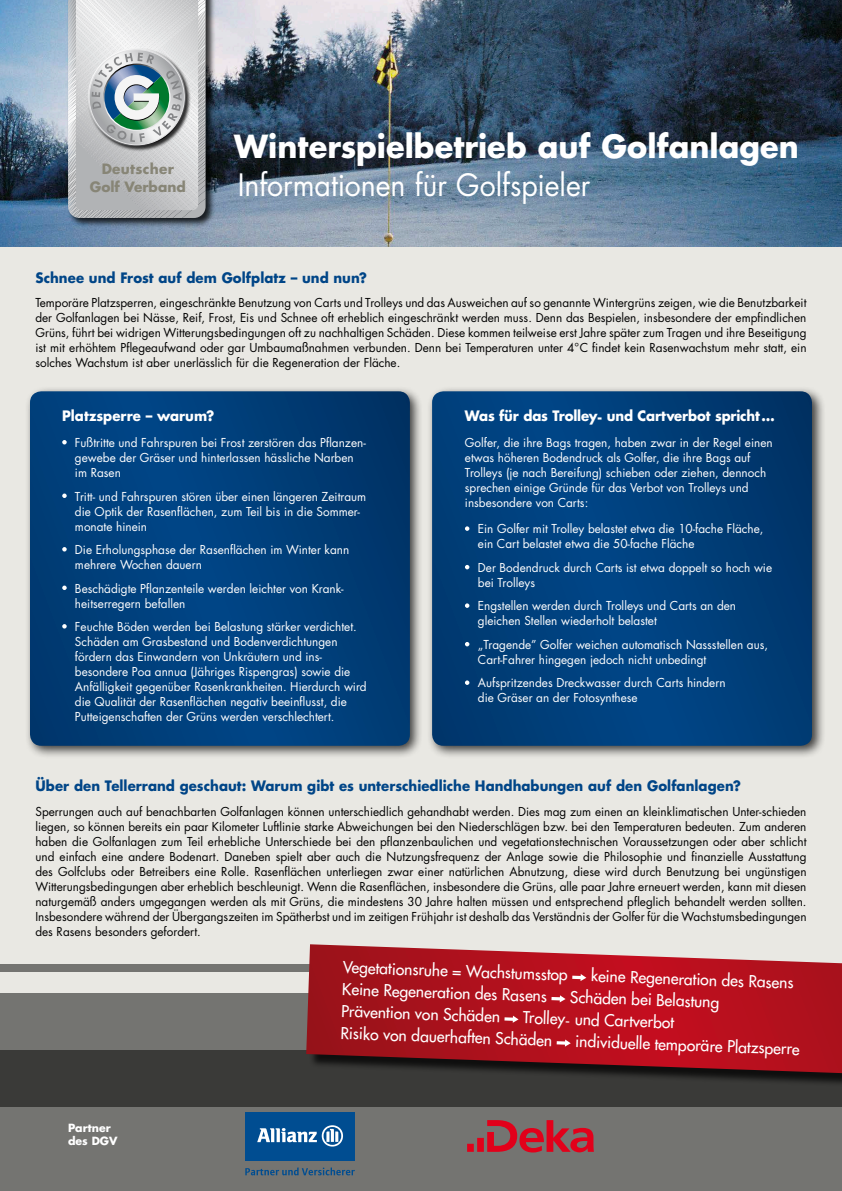
<style>
.page{position:relative;width:842px;height:1191px;background:#e9e8e3}
.page>*{position:absolute;margin:0;border:0;box-sizing:border-box;transform-origin:0 0}
.t1{font:700 31px "Futura LT";color:#fff}
.t2{font:30px "Futura LT";color:#fff;scale:.95 1}
.t3{font:16px/22px "Futura LT";color:#fff}
.t4{font:700 14px "Futura LT";letter-spacing:.005em;color:#004587;scale:.95 1}
.t5{font:700 14px "Futura LT";letter-spacing:-.01em;color:#fff;scale:.95 1}
.t6{font:700 13.9px/17.7px "Futura LT";color:#878576;text-align:center}
.t7{font:12px/15px "Futura LT";color:#000;text-align:justify}
.t8{font:12px/15px "Futura LT";color:#fff}
.t9{font:700 11px/13px "Futura LT";color:#fff}
</style>
<div class="page">
<img style="left:0;top:0;width:842px;height:247px">
<div style="left:0;top:964px;width:842px;height:8px;background:#747471"></div>
<div style="left:67px;top:0;width:148px;height:228px;background:#000;opacity:.8"></div>
<svg style="left:68px;top:0;width:138px;height:218px"></svg>
<div style="left:24px;top:386px;width:399px;height:373px;background:#000;opacity:.75"></div>
<svg style="left:30px;top:391px;width:380px;height:355px;background:#003e79"></svg>
<div style="left:427px;top:386px;width:398px;height:373px;background:#000;opacity:.75"></div>
<svg style="left:432px;top:391px;width:380px;height:355px;background:#003e79"></svg>
<svg style="left:62px;top:440px;width:5px;height:4px"></svg>
<svg style="left:62px;top:493px;width:5px;height:5px"></svg>
<svg style="left:62px;top:547px;width:5px;height:4px"></svg>
<svg style="left:62px;top:585px;width:5px;height:5px"></svg>
<svg style="left:62px;top:624px;width:5px;height:4px"></svg>
<svg style="left:465px;top:526px;width:4px;height:5px"></svg>
<svg style="left:465px;top:565px;width:4px;height:4px"></svg>
<svg style="left:465px;top:603px;width:4px;height:5px"></svg>
<svg style="left:465px;top:642px;width:4px;height:4px"></svg>
<svg style="left:465px;top:680px;width:4px;height:5px"></svg>
<div style="left:0;top:993px;width:842px;height:113px;background:#747471"></div>
<svg style="left:0;top:1050px;width:842px;height:141px;background:#61615f"></svg>
<div style="left:309px;top:946px;width:533px;height:142px;background:#000;opacity:.75"></div>
<svg style="left:306px;top:944px;width:536px;height:129px;background:#aa222c"></svg>
<svg style="left:572px;top:974px;width:14px;height:7px"></svg>
<svg style="left:551px;top:995px;width:15px;height:7px"></svg>
<svg style="left:504px;top:1015px;width:15px;height:7px"></svg>
<svg style="left:557px;top:1039px;width:14px;height:7px"></svg>
<svg style="left:245px;top:1167px;width:110px;height:8px"></svg>
<div style="left:245px;top:1112px;width:110px;height:48px;background:#004d91"></div>
<svg style="left:257px;top:1125px;width:86px;height:21px"></svg>
<svg style="left:467px;top:1120px;width:127px;height:32px;background:#a4414a"></svg>
<p class="t6" style="left:90px;top:160px;width:97px">Deutscher<br>Golf Verband</p>
<h1 class="t1" style="left:234px;top:126px;width:566px">Winterspielbetrieb auf Golfanlagen</h1>
<h2 class="t2" style="left:238px;top:166px;width:373px">Informationen für Golfspieler</h2>
<p class="t4" style="left:35px;top:269px;width:351px">Schnee und Frost auf dem Golfplatz – und nun?</p>
<p class="t7" style="left:35px;top:295px;width:773px">Temporäre Platzsperren, eingeschränkte Benutzung von Carts und Trolleys und das Ausweichen auf so genannte Wintergrüns zeigen, wie die Benutzbarkeit der Golfanlagen bei Nässe, Reif, Frost, Eis und Schnee oft erheblich eingeschränkt werden muss. Denn das Bespielen, insbesondere der empfindlichen Grüns, führt bei widrigen Witterungsbedingungen oft zu nachhaltigen Schäden. Diese kommen teilweise erst Jahre später zum Tragen und ihre Beseitigung ist mit erhöhtem Pflegeaufwand oder gar Umbaumaßnahmen verbunden. Denn bei Temperaturen unter 4°C findet kein Rasenwachstum mehr statt, ein solches Wachstum ist aber unerlässlich für die Regeneration der Fläche.</p>
<p class="t5" style="left:62px;top:406px;width:162px">Platzsperre – warum?</p>
<p class="t8" style="left:75px;top:435px;width:292px">Fußtritte und Fahrspuren bei Frost zerstören das Pflanzen&shy;gewebe der Gräser und hinterlassen hässliche Narben im Rasen</p>
<p class="t8" style="left:75px;top:489px;width:293px">Tritt- und Fahrspuren stören über einen längeren Zeitraum die Optik der Rasenflächen, zum Teil bis in die Sommer&shy;monate hinein</p>
<p class="t8" style="left:75px;top:542px;width:276px">Die Erholungsphase der Rasenflächen im Winter kann mehrere Wochen dauern</p>
<p class="t8" style="left:75px;top:581px;width:270px">Beschädigte Pflanzenteile werden leichter von Krank&shy;heitserregern befallen</p>
<p class="t8" style="left:75px;top:619px;width:293px">Feuchte Böden werden bei Belastung stärker verdichtet.<br>Schäden am Grasbestand und Bodenverdichtungen fördern das Einwandern von Unkräutern und ins&shy;besondere Poa annua (Jähriges Rispengras) sowie die Anfälligkeit gegenüber Rasenkrankheiten. Hierdurch wird die Qualität der Rasenflächen negativ beeinflusst, die Putteigenschaften der Grüns werden verschlechtert.</p>
<p class="t5" style="left:465px;top:406px;width:328px">Was für das Trolley- und Cartverbot spricht…</p>
<p class="t8" style="left:465px;top:435px;width:309px">Golfer, die ihre Bags tragen, haben zwar in der Regel einen etwas höheren Bodendruck als Golfer, die ihre Bags auf Trolleys (je nach Bereifung) schieben oder ziehen, dennoch sprechen einige Gründe für das Verbot von Trolleys und insbesondere von Carts:</p>
<p class="t8" style="left:478px;top:521px;width:287px">Ein Golfer mit Trolley belastet etwa die 10-fache Fläche, ein Cart belastet etwa die 50-fache Fläche</p>
<p class="t8" style="left:478px;top:560px;width:296px">Der Bodendruck durch Carts ist etwa doppelt so hoch wie bei Trolleys</p>
<p class="t8" style="left:478px;top:598px;width:260px">Engstellen werden durch Trolleys und Carts an den gleichen Stellen wiederholt belastet</p>
<p class="t8" style="left:478px;top:637px;width:292px">„Tragende” Golfer weichen automatisch Nassstellen aus,<br>Cart-Fahrer hingegen jedoch nicht unbedingt</p>
<p class="t8" style="left:478px;top:675px;width:249px">Aufspritzendes Dreckwasser durch Carts hindern die Gräser an der Fotosynthese</p>
<p class="t4" style="left:35px;top:776px;width:744px">Über den Tellerrand geschaut: Warum gibt es unterschiedliche Handhabungen auf den Golfanlagen?</p>
<p class="t7" style="left:35px;top:804px;width:773px">Sperrungen auch auf benachbarten Golfanlagen können unterschiedlich gehandhabt werden. Dies mag zum einen an kleinklimatischen Unter-schieden liegen, so können bereits ein paar Kilometer Luftlinie starke Abweichungen bei den Niederschlägen bzw. bei den Temperaturen bedeuten. Zum anderen haben die Golfanlagen zum Teil erhebliche Unterschiede bei den pflanzenbaulichen und vegetationstechnischen Voraussetzungen oder aber schlicht und einfach eine andere Bodenart. Daneben spielt aber auch die Nutzungsfrequenz der Anlage sowie die Philosophie und finanzielle Ausstattung des Golfclubs oder Betreibers eine Rolle. Rasenflächen unterliegen zwar einer natürlichen Abnutzung, diese wird durch Benutzung bei ungünstigen Witterungsbedingungen aber erheblich beschleunigt. Wenn die Rasenflächen, insbesondere die Grüns, alle paar Jahre erneuert werden, kann mit diesen naturgemäß anders umgegangen werden als mit Grüns, die mindestens 30 Jahre halten müssen und entsprechend pfleglich behandelt werden sollten.<br>Insbesondere während der Übergangszeiten im Spätherbst und im zeitigen Frühjahr ist deshalb das Verständnis der Golfer für die Wachstumsbedingungen des Rasens besonders gefordert.</p>
<p class="t9" style="left:68px;top:1121px;width:51px">Partner des DGV</p>
<h3 class="t3" style="left:343px;top:955px;width:227px;rotate:2deg">Vegetationsruhe = Wachstumsstop</h3>
<h3 class="t3" style="left:591px;top:964px;width:204px;rotate:2deg">keine Regeneration des Rasens</h3>
<h3 class="t3" style="left:343px;top:977px;width:207px;rotate:2deg">Keine Regeneration des Rasens</h3>
<h3 class="t3" style="left:571px;top:985px;width:151px;rotate:2deg">Schäden bei Belastung</h3>
<h3 class="t3" style="left:342px;top:999px;width:160px;rotate:2deg">Prävention von Schäden</h3>
<h3 class="t3" style="left:342px;top:999px;width:334px;text-indent:182px;rotate:2deg">Trolley- und Cartverbot<br>Risiko von dauerhaften Schäden</h3>
<h3 class="t3" style="left:576px;top:1030px;width:226px;rotate:2deg">individuelle temporäre Platzsperre</h3>
</div>
